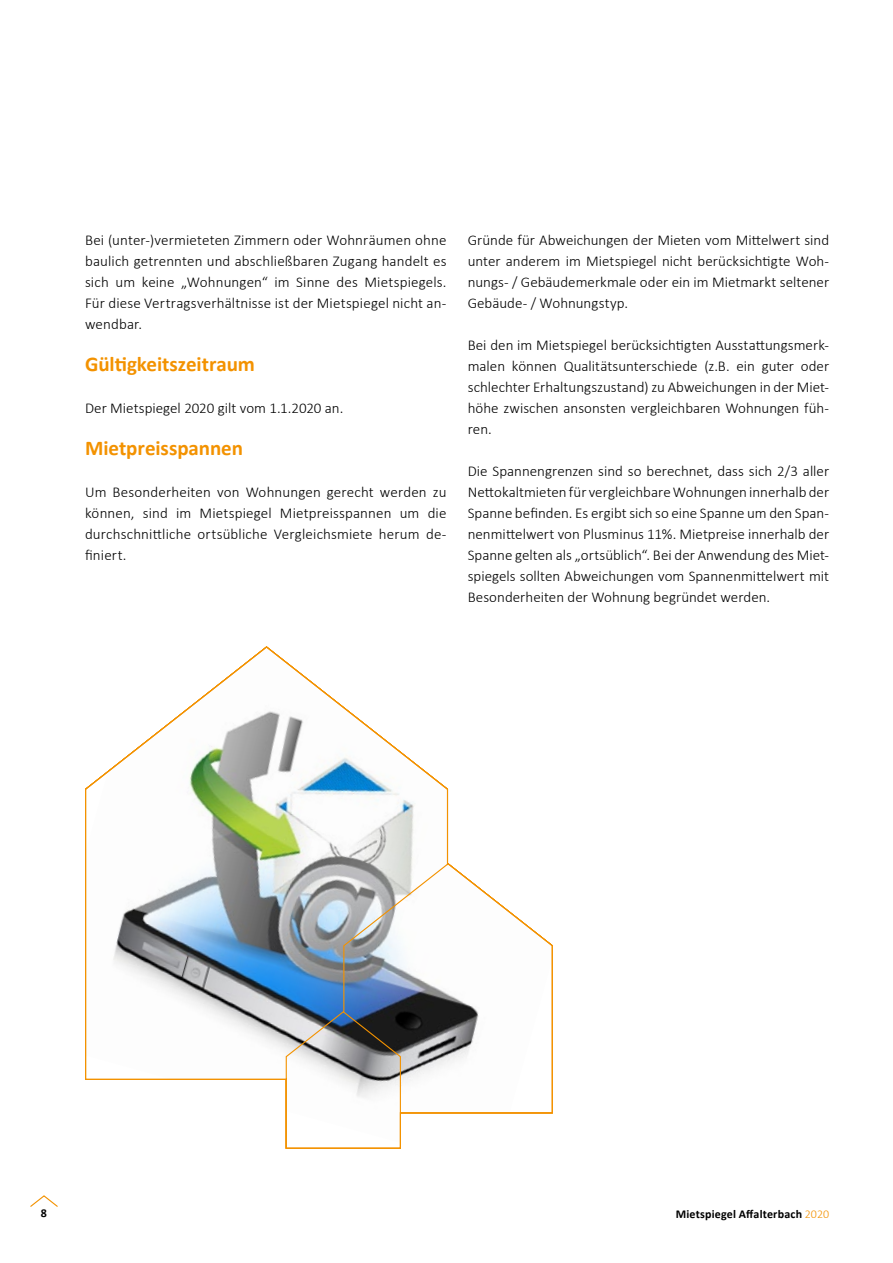
<style>
.page{position:relative;width:893px;height:1263px;background:#fff}
.page>*{position:absolute;margin:0;border:0;box-sizing:border-box;transform-origin:0 0}
.t1{font:700 21px "Calibri";letter-spacing:-.005em;color:#f39200}
.t2{font:300 15px/21px "Calibri";letter-spacing:.005em;color:#000;text-align:justify}
.t3{font:700 12px "Calibri";letter-spacing:.015em;color:#000}
.s1{font-weight:300;color:#f39200}
</style>
<div class="page">
<svg style="left:30px;top:1195px;width:28px;height:12px"></svg>
<svg style="left:85px;top:646px;width:468px;height:503px"></svg>
<p class="t2" style="left:85px;top:230px;width:363px">Bei (unter-)vermieteten Zimmern oder Wohnräumen ohne baulich getrennten und abschließbaren Zugang handelt es sich um keine „Wohnungen“ im Sinne des Mietspiegels.<br>Für diese Vertragsverhältnisse ist der Mietspiegel nicht an&shy;wendbar.</p>
<h1 class="t1" style="left:85px;top:349px;width:171px">Gültigkeitszeitraum</h1>
<p class="t2" style="left:85px;top:398px;width:260px">Der Mietspiegel 2020 gilt vom 1.1.2020 an.</p>
<h1 class="t1" style="left:85px;top:433px;width:159px">Mietpreisspannen</h1>
<p class="t2" style="left:85px;top:482px;width:363px">Um Besonderheiten von Wohnungen gerecht werden zu können, sind im Mietspiegel Mietpreisspannen um die durchschnittliche ortsübliche Vergleichsmiete herum de&shy;finiert.</p>
<p class="t2" style="left:468px;top:230px;width:363px">Gründe für Abweichungen der Mieten vom Mittelwert sind unter anderem im Mietspiegel nicht berücksichtigte Woh&shy;nungs- / Gebäudemerkmale oder ein im Mietmarkt seltener Gebäude- / Wohnungstyp.</p>
<p class="t2" style="left:468px;top:335px;width:363px">Bei den im Mietspiegel berücksichtigten Ausstattungsmerk&shy;malen können Qualitätsunterschiede (z.B. ein guter oder schlechter Erhaltungszustand) zu Abweichungen in der Miet&shy;höhe zwischen ansonsten vergleichbaren Wohnungen füh&shy;ren.</p>
<p class="t2" style="left:468px;top:461px;width:363px">Die Spannengrenzen sind so berechnet, dass sich 2/3 aller Nettokaltmieten für vergleichbare Wohnungen innerhalb der Spanne befinden. Es ergibt sich so eine Spanne um den Span&shy;nenmittelwert von Plusminus 11%. Mietpreise innerhalb der Spanne gelten als „ortsüblich“. Bei der Anwendung des Miet&shy;spiegels sollten Abweichungen vom Spannenmittelwert mit Besonderheiten der Wohnung begründet werden.</p>
<p class="t3" style="left:41px;top:1205px;width:8px">8</p>
<p class="t3" style="left:676px;top:1205px;width:155px">Mietspiegel Affalterbach <span class="s1">2020</span></p>
</div>
